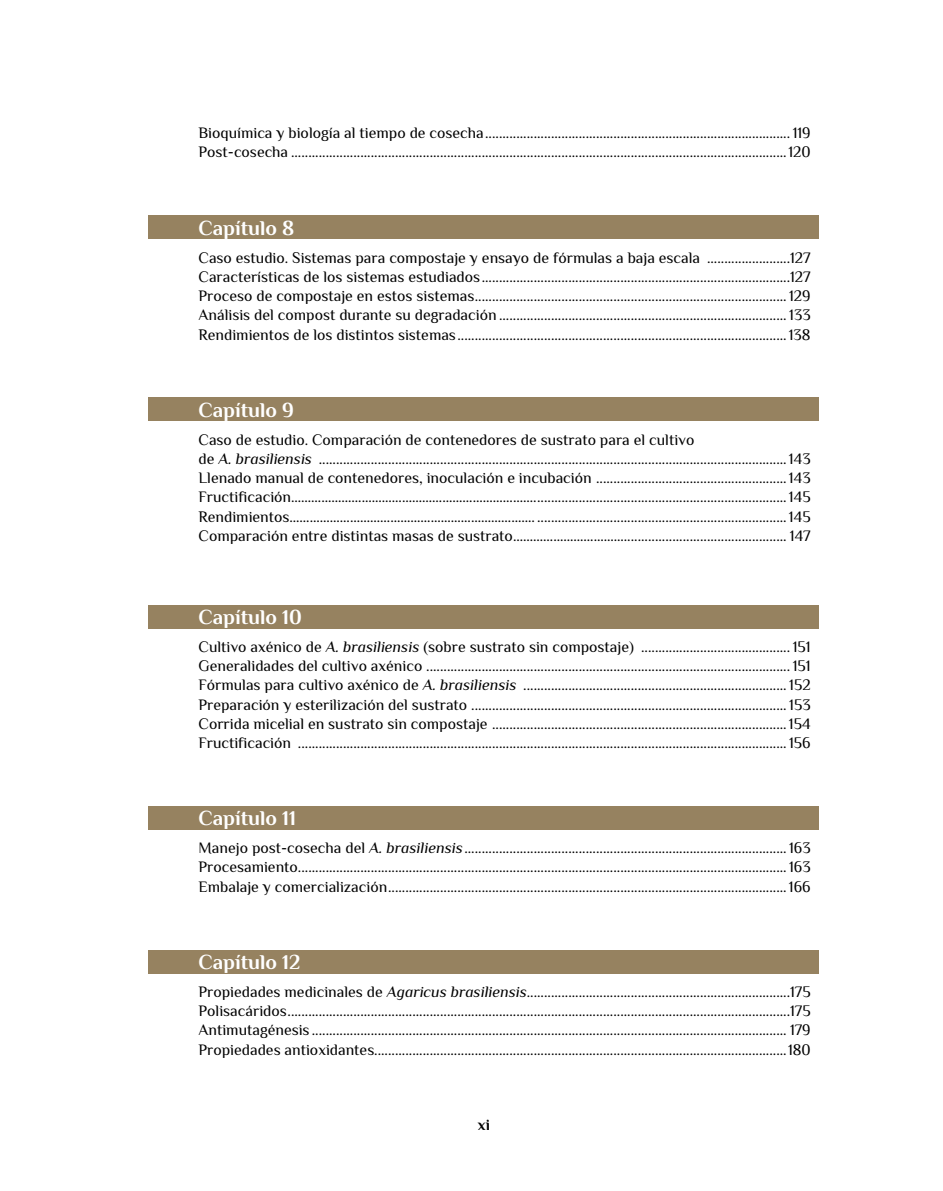
<style>
.page{position:relative;width:943px;height:1191px;background:#fff}
.page>*{position:absolute;margin:0;border:0;box-sizing:border-box;transform-origin:0 0}
.t1{font:700 21px "Philosopher";color:#fff}
.t2{font:15.75px/19.2px "Philosopher";color:#000;text-align:justify}
.t3{font:700 15.75px "Philosopher";color:#000}
.s1{font-style:italic}
</style>
<div class="page">
<div style="left:149px;top:216px;width:670px;height:23px;background:#968260"></div>
<div style="left:149px;top:398px;width:670px;height:23px;background:#968260"></div>
<div style="left:149px;top:605px;width:670px;height:23px;background:#968260"></div>
<div style="left:149px;top:806px;width:670px;height:24px;background:#968260"></div>
<div style="left:149px;top:949px;width:670px;height:24px;background:#968260"></div>
<p class="t2" style="left:198px;top:123px;width:613px">Bioquímica y biología al tiempo de cosecha........................................................................................ 119<br>Post-cosecha ...............................................................................................................................................120</p>
<h1 class="t1" style="left:198px;top:214px;width:97px">Capítulo 8</h1>
<p class="t2" style="left:198px;top:248px;width:613px">Caso estudio. Sistemas para compostaje y ensayo de fórmulas a baja escala ........................127<br>Características de los sistemas estudiados.........................................................................................127<br>Proceso de compostaje en estos sistemas..........................................................................................129<br>Análisis del compost durante su degradación ................................................................................... 133<br>Rendimientos de los distintos sistemas...............................................................................................138</p>
<h1 class="t1" style="left:198px;top:396px;width:97px">Capítulo 9</h1>
<p class="t2" style="left:198px;top:430px;width:613px;text-align:left">Caso de estudio. Comparación de contenedores de sustrato para el cultivo<br>de <span class="s1">A. brasiliensis</span> .......................................................................................................................................143<br>Llenado manual de contenedores, inoculación e incubación .......................................................143<br>Fructificación……………………………………………………………….........................................................................145<br>Rendimientos………………………………………………………………. ........................................................................145<br>Comparación entre distintas masas de sustrato……………………………............................................... 147</p>
<h1 class="t1" style="left:198px;top:603px;width:105px">Capítulo 10</h1>
<p class="t2" style="left:198px;top:637px;width:613px">Cultivo axénico de <span class="s1">A. brasiliensis</span> (sobre sustrato sin compostaje) ........................................... 151<br>Generalidades del cultivo axénico ......................................................................................................... 151<br>Fórmulas para cultivo axénico de <span class="s1">A. brasiliensis</span> ............................................................................ 152<br>Preparación y esterilización del sustrato ........................................................................................... 153<br>Corrida micelial en sustrato sin compostaje .....................................................................................154<br>Fructificación .............................................................................................................................................156</p>
<h1 class="t1" style="left:198px;top:804px;width:99px">Capítulo 11</h1>
<p class="t2" style="left:198px;top:838px;width:613px">Manejo post-cosecha del <span class="s1">A. brasiliensis</span>.............................................................................................163<br>Procesamiento.............................................................................................................................................163<br>Embalaje y comercialización...................................................................................................................166</p>
<h1 class="t1" style="left:198px;top:947px;width:103px">Capítulo 12</h1>
<p class="t2" style="left:198px;top:982px;width:613px">Propiedades medicinales de <span class="s1">Agaricus brasiliensis</span>............................................................................175<br>Polisacáridos.................................................................................................................................................175<br>Antimutagénesis ......................................................................................................................................... 179<br>Propiedades antioxidantes.......................................................................................................................180</p>
<p class="t3" style="left:478px;top:1114px;width:14px">xi</p>
</div>
